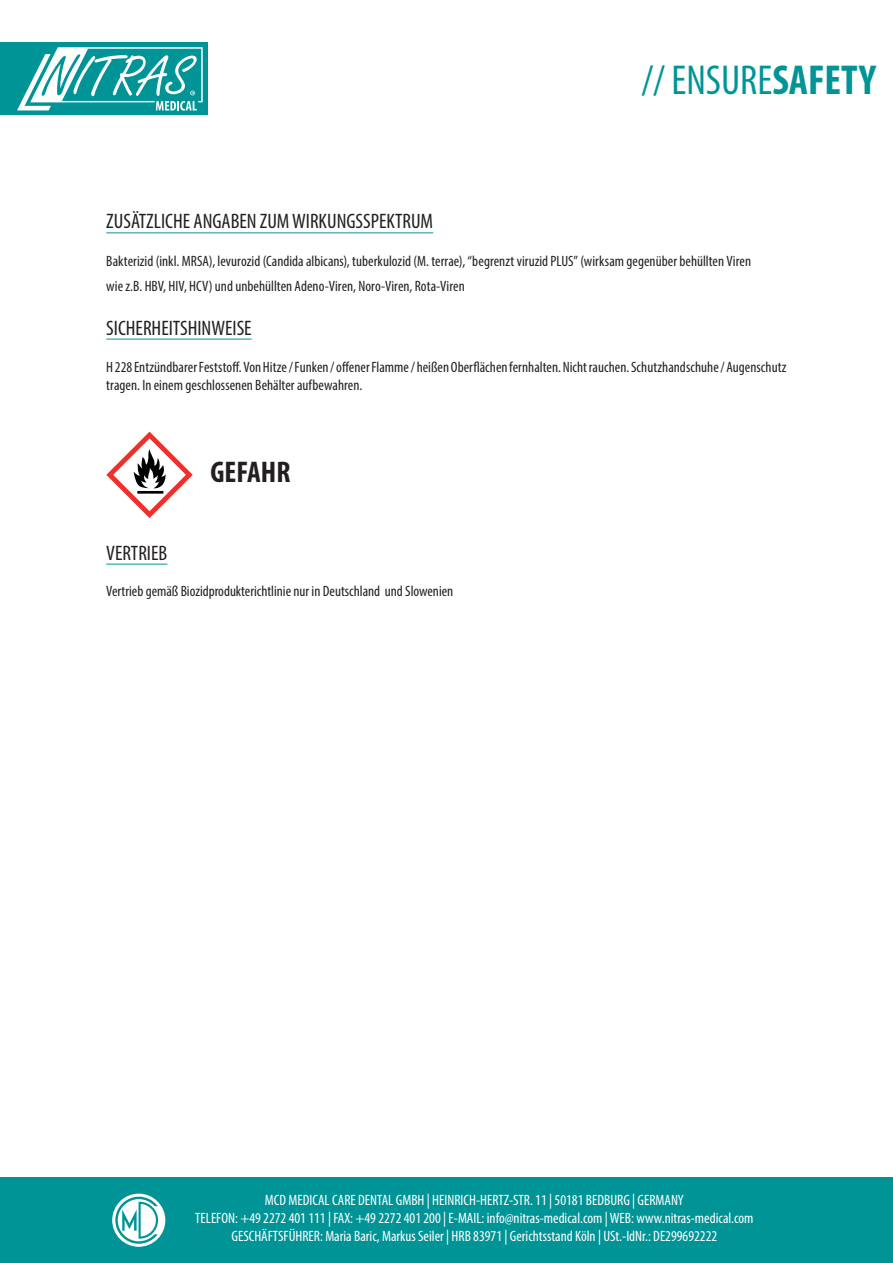
<style>
.page{position:relative;width:893px;height:1263px;background:#fff}
.page>*{position:absolute;margin:0;border:0;box-sizing:border-box;transform-origin:0 0}
.t1{font:condensed 42px "Myriad Pro";color:#009497}
.t2{font:700 condensed 30px "Myriad Pro";color:#231f20}
.t3{font:condensed 21px "Myriad Pro";color:#231f20}
.Artikeltext{font:condensed 15px/18px "Myriad Pro";letter-spacing:.005em;color:#231f20}
.t4{font:condensed 15px/18px "Myriad Pro";color:#fff;text-align:center}
.s1{font-weight:700}
</style>
<div class="page">
<div style="left:0;top:43px;width:207px;height:72px;background:#009497"></div>
<svg style="left:17px;top:47px;width:186px;height:64px"></svg>
<div style="left:0;top:1178px;width:893px;height:85px;background:#009497"></div>
<svg style="left:112px;top:1193px;width:53px;height:54px"></svg>
<hr style="left:106px;top:232px;width:327px;height:1px;background:#009497">
<hr style="left:106px;top:339px;width:146px;height:1px;background:#009497">
<hr style="left:106px;top:564px;width:61px;height:1px;background:#009497">
<svg style="left:106px;top:432px;width:87px;height:86px"></svg>
<h1 class="t1" style="left:641px;top:55px;width:236px">// ENSURE<span class="s1">SAFETY</span></h1>
<p class="t3" style="left:106px;top:209px;width:328px">ZUSÄTZLICHE ANGABEN ZUM WIRKUNGSSPEKTRUM</p>
<p class="Artikeltext" style="left:106px;top:252px;width:646px">Bakterizid (inkl. MRSA), levurozid (Candida albicans), tuberkulozid (M. terrae), “begrenzt viruzid PLUS” (wirksam gegenüber behüllten Viren</p>
<p class="Artikeltext" style="left:106px;top:277px;width:360px">wie z.B. HBV, HIV, HCV) und unbehüllten Adeno-Viren, Noro-Viren, Rota-Viren</p>
<p class="t3" style="left:106px;top:315px;width:147px">SICHERHEITSHINWEISE</p>
<p class="Artikeltext" style="left:106px;top:358px;width:682px">H 228 Entzündbarer Feststoff. Von Hitze / Funken / offener Flamme / heißen Oberflächen fernhalten. Nicht rauchen. Schutzhandschuhe / Augenschutz tragen. In einem geschlossenen Behälter aufbewahren.</p>
<p class="t2" style="left:210px;top:453px;width:81px">GEFAHR</p>
<p class="t3" style="left:106px;top:540px;width:63px">VERTRIEB</p>
<p class="Artikeltext" style="left:106px;top:581px;width:348px">Vertrieb gemäß Biozidprodukterichtlinie nur in Deutschland und Slowenien</p>
<p class="t4" style="left:195px;top:1191px;width:560px">MCD MEDICAL CARE DENTAL GMBH | HEINRICH-HERTZ-STR. 11 | 50181 BEDBURG | GERMANY<br>TELEFON: +49 2272 401 111 | FAX: +49 2272 401 200 | E-MAIL: info@nitras-medical.com | WEB: www.nitras-medical.com<br>GESCHÄFTSFÜHRER: Maria Baric, Markus Seiler | HRB 83971 | Gerichtsstand Köln | USt.-IdNr.: DE299692222</p>
</div>
